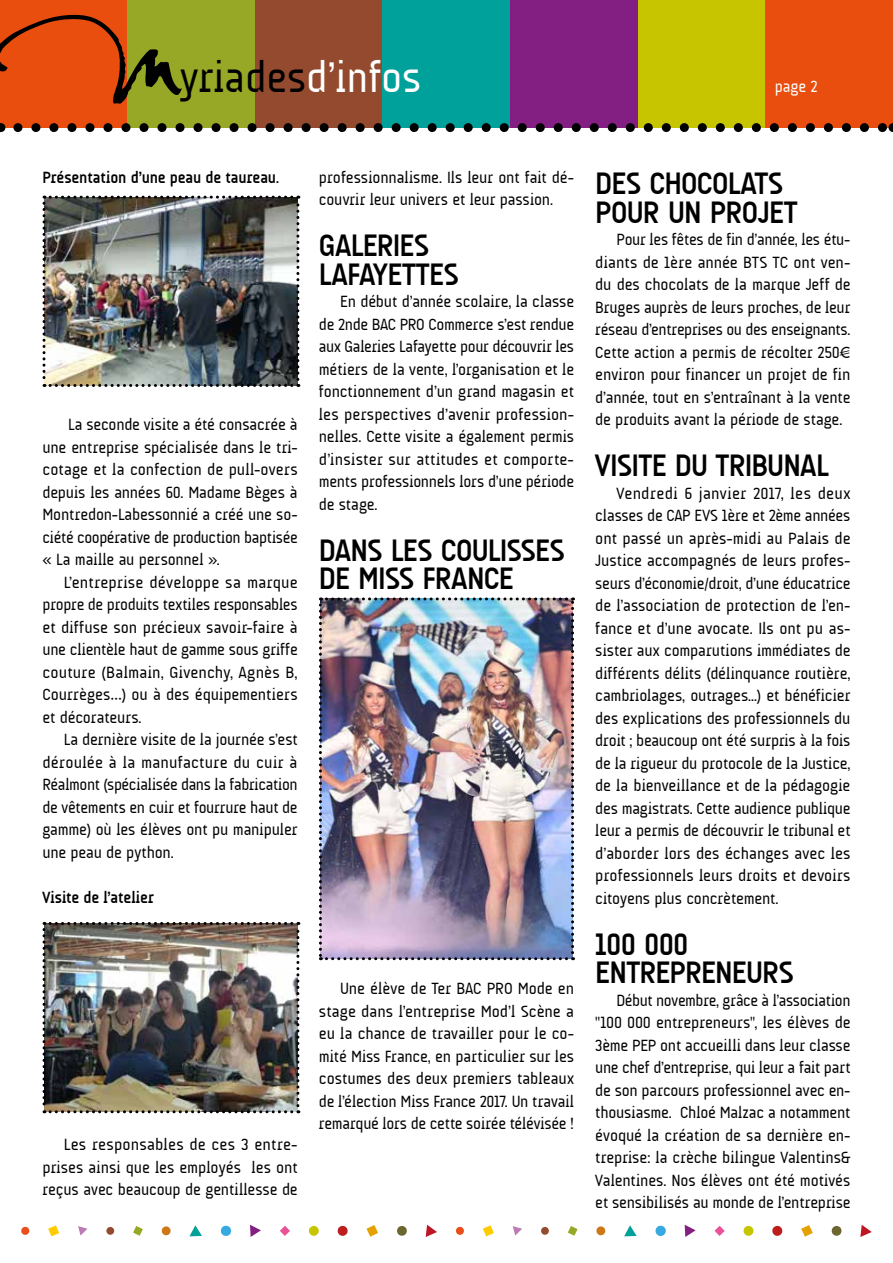
<style>
.page{position:relative;width:893px;height:1263px;background:#fff}
.page>*{position:absolute;margin:0;border:0;box-sizing:border-box;transform-origin:0 0}
.t1{font:43.5px "A Udimat";color:#000}
.t2{font:700 31.5px/28.5px "A Udimat";letter-spacing:-.025em;color:#000}
.t3{font:700 31.5px/28.5px "A Udimat";letter-spacing:-.005em;color:#000}
.t4{font:16.5px/22.5px "A Udimat";letter-spacing:-.005em;color:#000;text-align:justify}
.t5{font:700 16.5px "A Udimat";letter-spacing:-.005em;color:#000}
.t6{font:16.5px "A Udimat";color:#fff}
.s1{color:#fff}
</style>
<div class="page">
<div style="left:0;top:0;width:128px;height:128px;background:#e94e0f"></div>
<div style="left:128px;top:0;width:127px;height:128px;background:#96a825"></div>
<div style="left:255px;top:0;width:128px;height:128px;background:#934a2e"></div>
<div style="left:383px;top:0;width:127px;height:128px;background:#00a19a"></div>
<div style="left:510px;top:0;width:128px;height:128px;background:#831f82"></div>
<div style="left:638px;top:0;width:127px;height:128px;background:#c6c500"></div>
<div style="left:765px;top:0;width:128px;height:128px;background:#e94e0f"></div>
<svg style="left:801px;top:1225px;width:12px;height:12px"></svg>
<svg style="left:714px;top:1226px;width:11px;height:10px"></svg>
<svg style="left:568px;top:1226px;width:9px;height:10px"></svg>
<svg style="left:624px;top:1225px;width:13px;height:11px"></svg>
<svg style="left:860px;top:1225px;width:12px;height:12px"></svg>
<svg style="left:772px;top:1225px;width:11px;height:11px"></svg>
<svg style="left:831px;top:1226px;width:11px;height:10px"></svg>
<svg style="left:655px;top:1225px;width:11px;height:11px"></svg>
<div style="left:743px;top:1226px;width:11px;height:10px;background:#c6c500;border-radius:50%"></div>
<svg style="left:596px;top:1226px;width:10px;height:10px"></svg>
<svg style="left:456px;top:1226px;width:8px;height:9px"></svg>
<svg style="left:541px;top:1226px;width:8px;height:9px"></svg>
<svg style="left:483px;top:1225px;width:11px;height:11px"></svg>
<svg style="left:685px;top:1225px;width:11px;height:12px"></svg>
<svg style="left:513px;top:1226px;width:9px;height:9px"></svg>
<svg style="left:366px;top:1225px;width:12px;height:12px"></svg>
<svg style="left:280px;top:1226px;width:10px;height:10px"></svg>
<svg style="left:133px;top:1226px;width:10px;height:10px"></svg>
<svg style="left:189px;top:1225px;width:13px;height:11px"></svg>
<svg style="left:426px;top:1225px;width:11px;height:12px"></svg>
<svg style="left:337px;top:1225px;width:11px;height:11px"></svg>
<svg style="left:397px;top:1226px;width:10px;height:10px"></svg>
<svg style="left:220px;top:1225px;width:12px;height:11px"></svg>
<div style="left:309px;top:1226px;width:10px;height:10px;background:#c6c500;border-radius:50%"></div>
<svg style="left:161px;top:1226px;width:10px;height:10px"></svg>
<svg style="left:21px;top:1226px;width:9px;height:9px"></svg>
<svg style="left:106px;top:1226px;width:8px;height:9px"></svg>
<svg style="left:48px;top:1225px;width:11px;height:11px"></svg>
<svg style="left:250px;top:1225px;width:11px;height:12px"></svg>
<svg style="left:78px;top:1226px;width:9px;height:9px"></svg>
<svg style="left:0;top:13px;width:182px;height:91px"></svg>
<svg style="left:18px;top:123px;width:866px;height:9px"></svg>
<img style="left:43px;top:196px;width:256px;height:191px">
<img style="left:43px;top:922px;width:256px;height:191px">
<img style="left:319px;top:597px;width:255px;height:363px">
<h1 class="t1" style="left:180px;top:53px;width:243px">yriades<span class="s1">d’infos</span></h1>
<p class="t6" style="left:775px;top:77px;width:44px">page 2</p>
<p class="t5" style="left:43px;top:168px;width:238px">Présentation d’une peau de taureau.</p>
<p class="t4" style="left:43px;top:413px;width:257px;text-indent:26px">La seconde visite a été consacrée à une entreprise spécialisée dans le tri&shy;cotage et la confection de pull-overs depuis les années 60. Madame Bèges à Montredon-Labessonnié a créé une so&shy;ciété coopérative de production baptisée « La maille au personnel ».</p>
<p class="t4" style="left:43px;top:571px;width:257px;text-indent:21px">L’entreprise développe sa marque propre de produits textiles responsables et diffuse son précieux savoir-faire à une clientèle haut de gamme sous griffe couture (Balmain, Givenchy, Agnès B, Courrèges…) ou à des équipementiers et décorateurs.</p>
<p class="t4" style="left:43px;top:728px;width:257px;text-indent:21px">La dernière visite de la journée s’est déroulée à la manufacture du cuir à Réalmont (spécialisée dans la fabrication de vêtements en cuir et fourrure haut de gamme) où les élèves ont pu manipuler une peau de python.</p>
<p class="t5" style="left:43px;top:888px;width:113px">Visite de l’atelier</p>
<p class="t4" style="left:43px;top:1133px;width:257px;text-indent:21px">Les responsables de ces 3 entre&shy;prises ainsi que les employés les ont reçus avec beaucoup de gentillesse de</p>
<p class="t4" style="left:319px;top:166px;width:257px">professionnalisme. Ils leur ont fait dé&shy;couvrir leur univers et leur passion.</p>
<h2 class="t3" style="left:319px;top:231px;width:141px">GALERIES<br>LAFAYETTES</h2>
<p class="t4" style="left:319px;top:290px;width:257px;text-indent:21px">En début d’année scolaire, la classe de 2nde BAC PRO Commerce s’est rendue aux Galeries Lafayette pour découvrir les métiers de la vente, l’organisation et le fonctionnement d’un grand magasin et les perspectives d’avenir profession&shy;nelles. Cette visite a également permis d’insister sur attitudes et comporte&shy;ments professionnels lors d’une période de stage.</p>
<h2 class="t2" style="left:319px;top:535px;width:247px">DANS LES COULISSES<br>DE MISS FRANCE</h2>
<p class="t4" style="left:319px;top:977px;width:257px;text-indent:21px">Une élève de Ter BAC PRO Mode en stage dans l’entreprise Mod’l Scène a eu la chance de travailler pour le co&shy;mité Miss France, en particulier sur les costumes des deux premiers tableaux de l’élection Miss France 2017. Un travail remarqué lors de cette soirée télévisée !</p>
<h2 class="t2" style="left:595px;top:169px;width:203px">DES CHOCOLATS<br>POUR UN PROJET</h2>
<p class="t4" style="left:595px;top:228px;width:257px;text-indent:21px">Pour les fêtes de fin d’année, les étu&shy;diants de 1ère année BTS TC ont ven&shy;du des chocolats de la marque Jeff de Bruges auprès de leurs proches, de leur réseau d’entreprises ou des enseignants.<br>Cette action a permis de récolter 250€ environ pour financer un projet de fin d’année, tout en s’entraînant à la vente de produits avant la période de stage.</p>
<h2 class="t2" style="left:595px;top:451px;width:234px">VISITE DU TRIBUNAL</h2>
<p class="t4" style="left:595px;top:482px;width:257px;text-indent:21px">Vendredi 6 janvier 2017, les deux classes de CAP EVS 1ère et 2ème années ont passé un après-midi au Palais de Justice accompagnés de leurs profes&shy;seurs d’économie/droit, d’une éducatrice de l’association de protection de l’en&shy;fance et d’une avocate. Ils ont pu as&shy;sister aux comparutions immédiates de différents délits (délinquance routière, cambriolages, outrages...) et bénéficier des explications des professionnels du droit ; beaucoup ont été surpris à la fois de la rigueur du protocole de la Justice, de la bienveillance et de la pédagogie des magistrats. Cette audience publique leur a permis de découvrir le tribunal et d’aborder lors des échanges avec les professionnels leurs droits et devoirs citoyens plus concrètement.</p>
<h2 class="t2" style="left:595px;top:929px;width:200px">100 000<br>ENTREPRENEURS</h2>
<p class="t4" style="left:595px;top:989px;width:257px;text-indent:21px">Début novembre, grâce à l’association "100 000 entrepreneurs", les élèves de 3ème PEP ont accueilli dans leur classe une chef d’entreprise, qui leur a fait part de son parcours professionnel avec en&shy;thousiasme. Chloé Malzac a notamment évoqué la création de sa dernière en&shy;treprise : la crèche bilingue Valentins&amp; Valentines. Nos élèves ont été motivés et sensibilisés au monde de l’entreprise</p>
</div>
